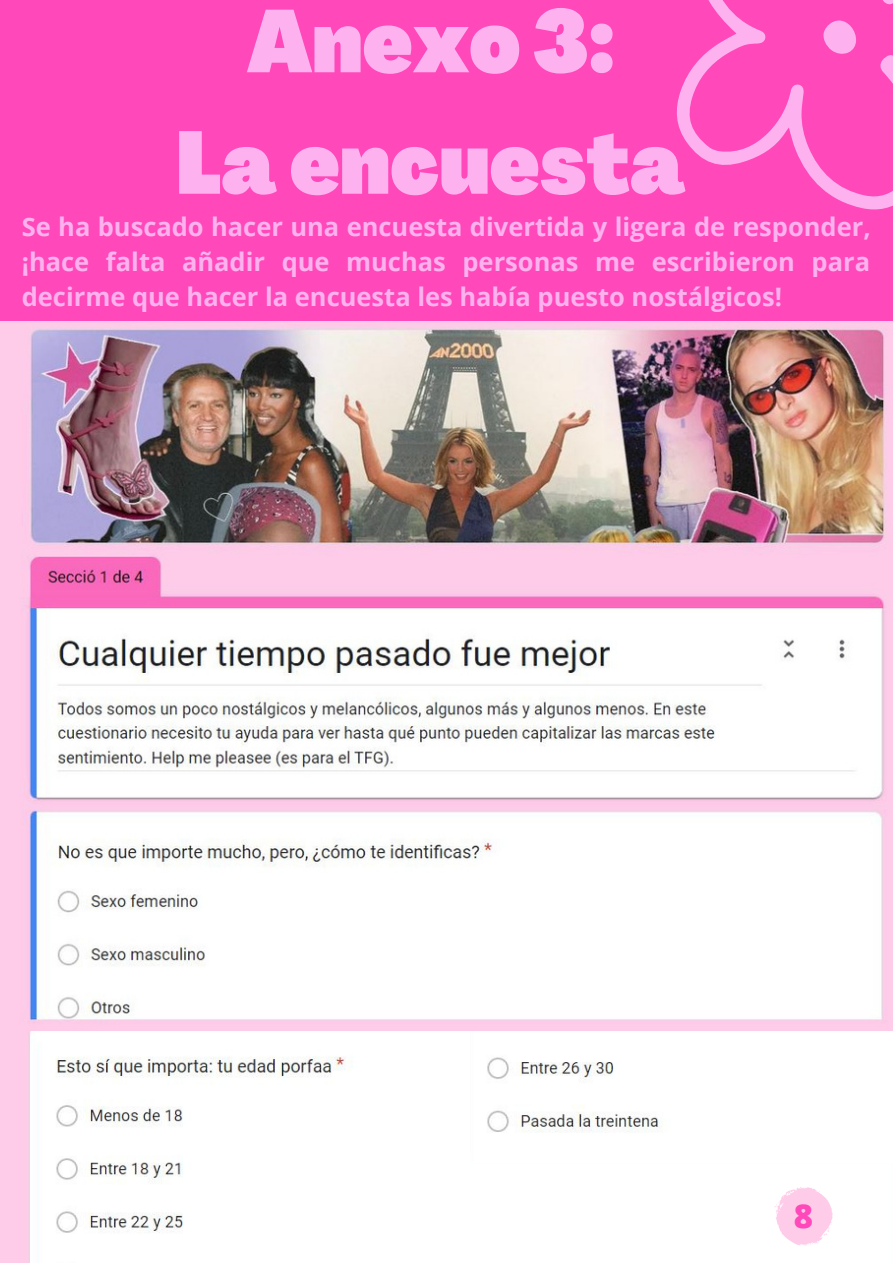
<style>
.page{position:relative;width:893px;height:1264px;background:#fff}
.page>*{position:absolute;margin:0;border:0;box-sizing:border-box;transform-origin:0 0}
.t1{font:900 condensed 86.85px "Agrandir";color:#fdb2ef}
.t2{font:800 33px "Open Sans";color:#ff48b9}
.t3{font:700 25.5px/34.8px "Open Sans";color:#fdb2ef;text-align:justify}
</style>
<div class="page">
<div style="left:0;top:0;width:892px;height:1262px;background:#ff48b9"></div>
<svg style="left:676px;top:0;width:216px;height:210px"></svg>
<svg style="left:821px;top:21px;width:35px;height:34px"></svg>
<div style="left:469px;top:1163px;width:423px;height:99px;background:#fff"></div>
<div style="left:469px;top:1030px;width:423px;height:133px;background:#fff"></div>
<img style="left:0;top:1030px;width:469px;height:232px">
<img style="left:0;top:321px;width:892px;height:709px">
<svg style="left:774px;top:1186px;width:58px;height:59px;background:#fedaef"></svg>
<p class="t1" style="left:247px;top:7px;width:369px">Anexo3:</p>
<p class="t1" style="left:176px;top:128px;width:511px">Laencuesta</p>
<p class="t3" style="left:22px;top:209px;width:850px">Se ha buscado hacer una encuesta divertida y ligera de responder, ¡hace falta añadir que muchas personas me escribieron para decirme que hacer la encuesta les había puesto nostálgicos!</p>
<p class="t2" style="left:793px;top:1192px;width:21px">8</p>
</div>
